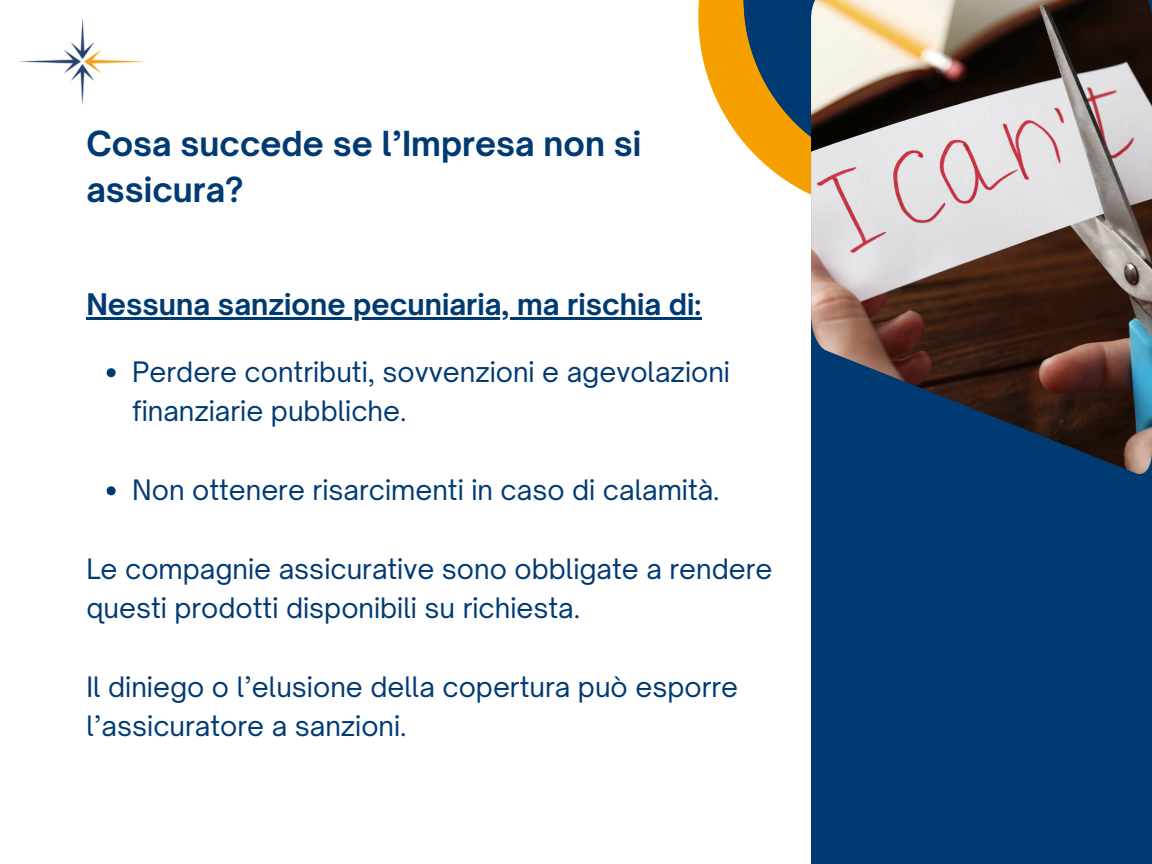
<style>
.page{position:relative;width:1152px;height:864px;background:#fff}
.page>*{position:absolute;margin:0;border:0;box-sizing:border-box;transform-origin:0 0}
.t1{font:700 33px/46.2px "Open Sauce One";color:#003a73}
.t2{font:700 28.5px "Open Sauce One";color:#003a73}
.t3{font:27px/39.3px "Open Sauce One";color:#003a73}
</style>
<div class="page">
<svg style="left:698px;top:0;width:113px;height:195px"></svg>
<svg style="left:744px;top:0;width:67px;height:174px;background:#6e6b49"></svg>
<div style="left:811px;top:0;width:341px;height:864px;background:#003a73"></div>
<img style="left:811px;top:0;width:341px;height:474px">
<svg style="left:107px;top:368px;width:9px;height:9px"></svg>
<svg style="left:107px;top:486px;width:9px;height:9px"></svg>
<hr style="left:86px;top:317px;width:615px;height:2px;background:#003a73">
<img style="left:19px;top:18px;width:126px;height:87px">
<p class="t1" style="left:86px;top:120px;width:557px">Cosa succede se l’Impresa non si assicura?</p>
<p class="t2" style="left:86px;top:286px;width:617px">Nessuna sanzione pecuniaria, ma rischia di:</p>
<p class="t3" style="left:132px;top:352px;width:599px">Perdere contributi, sovvenzioni e agevolazioni finanziarie pubbliche.</p>
<h1 class="t3" style="left:132px;top:470px;width:589px">Non ottenere risarcimenti in caso di calamità.</h1>
<h2 class="t3" style="left:86px;top:549px;width:688px">Le compagnie assicurative sono obbligate a rendere questi prodotti disponibili su richiesta.</h2>
<p class="t3" style="left:86px;top:667px;width:653px">Il diniego o l’elusione della copertura può esporre l’assicuratore a sanzioni.</p>
</div>
